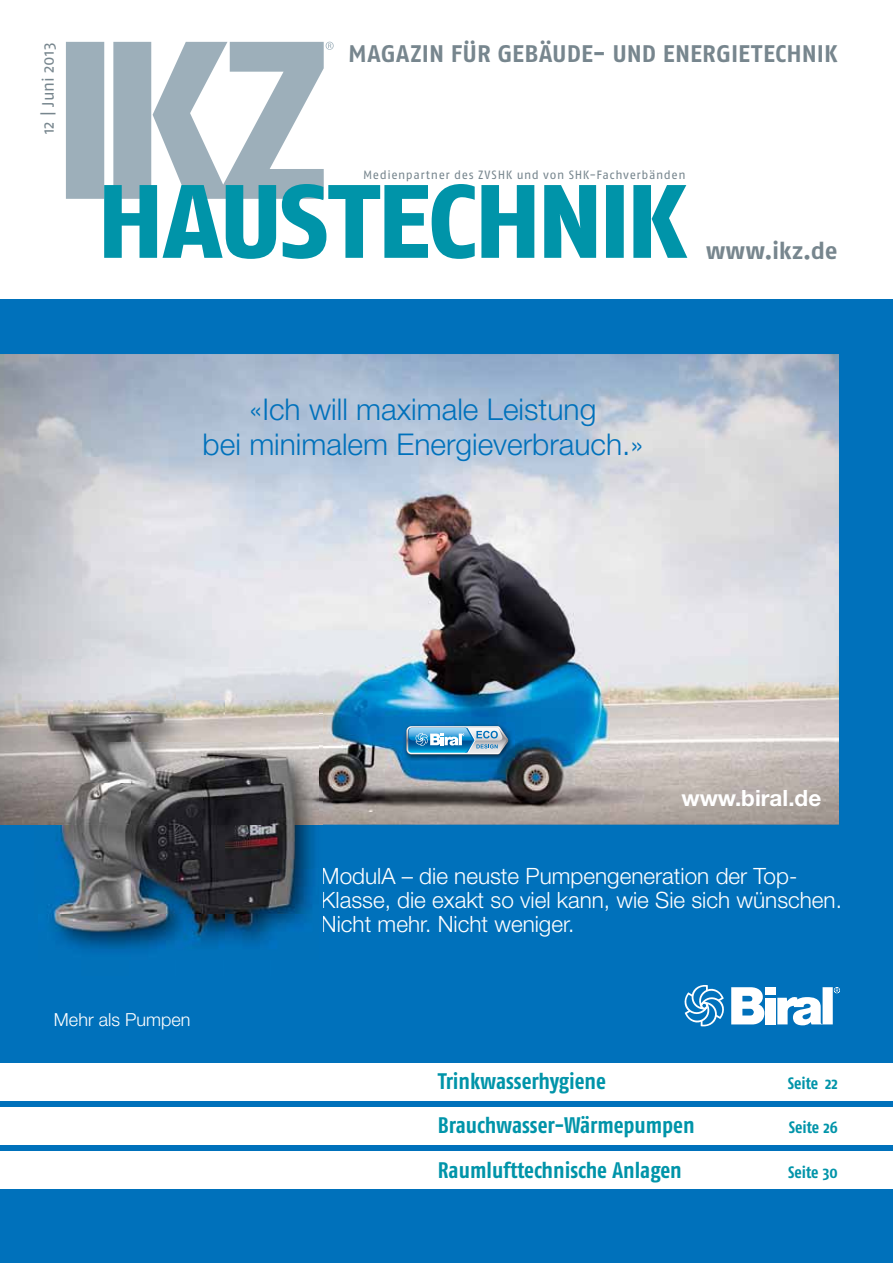
<style>
.page{position:relative;width:893px;height:1263px;background:#fff}
.page>*{position:absolute;margin:0;border:0;box-sizing:border-box;transform-origin:0 0}
.t1{font:300 30px/35.4px "Helvetica Neue LT Std";color:#0071bb;text-align:center}
.t2{font:700 24px "Fago OT";letter-spacing:.005em;color:#77868e}
.t3{font:300 22.5px/24px "Helvetica Neue LT Std";color:#fff}
.t4{font:700 condensed 22.5px "Fago OT";letter-spacing:-.005em;color:#0094a9}
.t5{font:700 22.5px "Helvetica Neue LT Std";color:#fff}
.t6{font:300 18px "Helvetica Neue LT Std";color:#fff}
.t7{font:700 condensed 16.5px "Fago OT";color:#0094a9}
.t8{font:16.5px "Fago OT";letter-spacing:-.01em;color:#77868e}
.t9{font:12px "Fago OT";letter-spacing:.045em;color:#77868e}
</style>
<div class="page">
<div style="left:0;top:300px;width:893px;height:963px;background:#0071bb"></div>
<img style="left:0;top:354px;width:839px;height:471px">
<div style="left:765px;top:998px;width:10px;height:26px;background:#fff"></div>
<div style="left:765px;top:987px;width:10px;height:8px;background:#fff"></div>
<svg style="left:777px;top:987px;width:63px;height:38px"></svg>
<svg style="left:685px;top:985px;width:39px;height:42px"></svg>
<svg style="left:731px;top:987px;width:33px;height:37px"></svg>
<img style="left:319px;top:701px;width:3px;height:124px">
<img style="left:56px;top:825px;width:259px;height:44px">
<img style="left:0;top:659px;width:319px;height:42px">
<img style="left:0;top:700px;width:82px;height:42px">
<img style="left:82px;top:700px;width:190px;height:1px">
<img style="left:0;top:742px;width:39px;height:83px">
<img style="left:51px;top:869px;width:262px;height:81px">
<img style="left:39px;top:701px;width:280px;height:124px">
<img style="left:403px;top:723px;width:111px;height:38px">
<svg style="left:406px;top:726px;width:102px;height:29px;background:#7db3d1"></svg>
<div style="left:0;top:1063px;width:893px;height:38px;background:#fff"></div>
<div style="left:0;top:1107px;width:893px;height:38px;background:#fff"></div>
<div style="left:0;top:1151px;width:893px;height:38px;background:#fff"></div>
<svg style="left:66px;top:42px;width:621px;height:217px"></svg>
<p class="t8" style="left:38px;top:134px;width:93px;rotate:-90deg">12 | Juni 2013</p>
<p class="t2" style="left:348px;top:39px;width:491px">MAGAZIN FÜR GEBÄUDE- UND ENERGIETECHNIK</p>
<p class="t9" style="left:363px;top:168px;width:324px">Medienpartner des zvshk und von shk-Fachverbänden</p>
<p class="t2" style="left:706px;top:236px;width:133px">WWW.IKZ.DE</p>
<h1 class="t1" style="left:203px;top:391px;width:442px">«Ich will maximale Leistung<br>bei minimalem Energieverbrauch.»</h1>
<p class="t6" style="left:54px;top:1008px;width:138px">Mehr als Pumpen</p>
<p class="t5" style="left:681px;top:784px;width:141px">www.biral.de</p>
<p class="t3" style="left:321px;top:863px;width:522px">ModulA – die neuste Pumpengeneration der Top-<br>Klasse, die exakt so viel kann, wie Sie sich wünschen.<br>Nicht mehr. Nicht weniger.</p>
<p class="t4" style="left:438px;top:1068px;width:169px">Trinkwasserhygiene</p>
<p class="t7" style="left:788px;top:1074px;width:51px">Seite 22</p>
<p class="t4" style="left:438px;top:1112px;width:258px">Brauchwasser-Wärmepumpen</p>
<p class="t7" style="left:789px;top:1118px;width:50px">Seite 26</p>
<p class="t4" style="left:438px;top:1156px;width:245px">Raumlufttechnische Anlagen</p>
<p class="t7" style="left:788px;top:1162px;width:51px">Seite 30</p>
</div>
